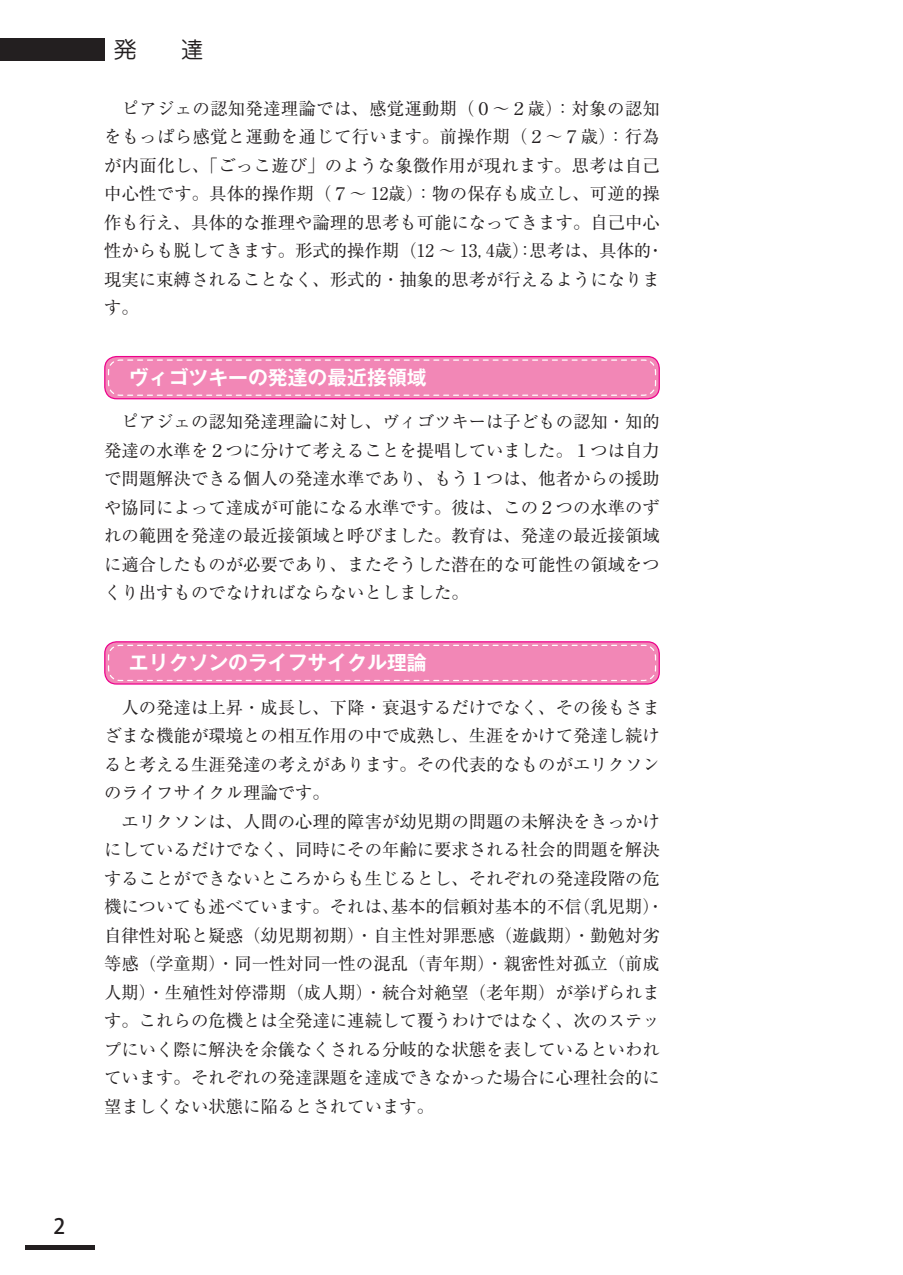
<style>
.page{position:relative;width:903px;height:1275px;background:#fff}
.page>*{position:absolute;margin:0;border:0;box-sizing:border-box;transform-origin:0 0}
.t1{font:22.4px "Jun 201 Pro";color:#231f20}
.t2{font:500 21px "Koz Go Pro";color:#231f20}
.t3{font:700 19.78px "Gothic MB101 Pro De";color:#fff}
.t4{font:17.32px/28.5px "Ryumin Pro";color:#231f20}
</style>
<div class="page">
<div style="left:25px;top:1245px;width:69px;height:5px;background:#231f20"></div>
<div style="left:0;top:38px;width:104px;height:23px;background:#231f20"></div>
<div style="left:105px;top:357px;width:554px;height:42px;background:#f287b6;border-radius:12px"></div>
<div style="left:104px;top:356px;width:556px;height:43px;border:1px solid #ed028c;border-radius:12px"></div>
<svg style="left:107px;top:359px;width:550px;height:37px"></svg>
<div style="left:105px;top:642px;width:554px;height:42px;background:#f287b6;border-radius:12px"></div>
<div style="left:104px;top:641px;width:556px;height:44px;border:1px solid #ed028c;border-radius:12px"></div>
<svg style="left:107px;top:644px;width:550px;height:38px"></svg>
<p class="t1" style="left:114px;top:32px;width:91px">発　　達</p>
<p class="t4" style="left:104px;top:93px;width:561px">　ピアジェの認知発達理論では、感覚運動期（０〜２歳）：対象の認知をもっぱら感覚と運動を通じて行います。前操作期（２〜７歳）：行為が内面化し、「ごっこ遊び」のような象徴作用が現れます。思考は自己中心性です。具体的操作期（７〜 12歳）：物の保存も成立し、可逆的操作も行え、具体的な推理や論理的思考も可能になってきます。自己中心性からも脱してきます。形式的操作期（12 〜 13，4歳）：思考は、具体的・現実に束縛されることなく、形式的・抽象的思考が行えるようになります。</p>
<p class="t3" style="left:129px;top:361px;width:299px">ヴィゴツキーの発達の最近接領域</p>
<p class="t4" style="left:104px;top:406px;width:557px;text-align:justify">　ピアジェの認知発達理論に対し、ヴィゴツキーは子どもの認知・知的発達の水準を２つに分けて考えることを提唱していました。１つは自力で問題解決できる個人の発達水準であり、もう１つは、他者からの援助や協同によって達成が可能になる水準です。彼は、この２つの水準のずれの範囲を発達の最近接領域と呼びました。教育は、発達の最近接領域に適合したものが必要であり、またそうした潜在的な可能性の領域をつくり出すものでなければならないとしました。</p>
<p class="t3" style="left:129px;top:646px;width:299px">エリクソンのライフサイクル理論</p>
<p class="t4" style="left:104px;top:692px;width:561px">　人の発達は上昇・成長し、下降・衰退するだけでなく、その後もさまざまな機能が環境との相互作用の中で成熟し、生涯をかけて発達し続けると考える生涯発達の考えがあります。その代表的なものがエリクソンのライフサイクル理論です。<br>　エリクソンは、人間の心理的障害が幼児期の問題の未解決をきっかけにしているだけでなく、同時にその年齢に要求される社会的問題を解決することができないところからも生じるとし、それぞれの発達段階の危機についても述べています。それは、基本的信頼対基本的不信（乳児期）・自律性対恥と疑惑（幼児期初期）・自主性対罪悪感（遊戯期）・勤勉対劣等感（学童期）・同一性対同一性の混乱（青年期）・親密性対孤立（前成人期）・生殖性対停滞期（成人期）・統合対絶望（老年期）が挙げられます。これらの危機とは全発達に連続して覆うわけではなく、次のステップにいく際に解決を余儀なくされる分岐的な状態を表しているといわれています。それぞれの発達課題を達成できなかった場合に心理社会的に望ましくない状態に陥るとされています。</p>
<p class="t2" style="left:54px;top:1213px;width:13px">2</p>
</div>
